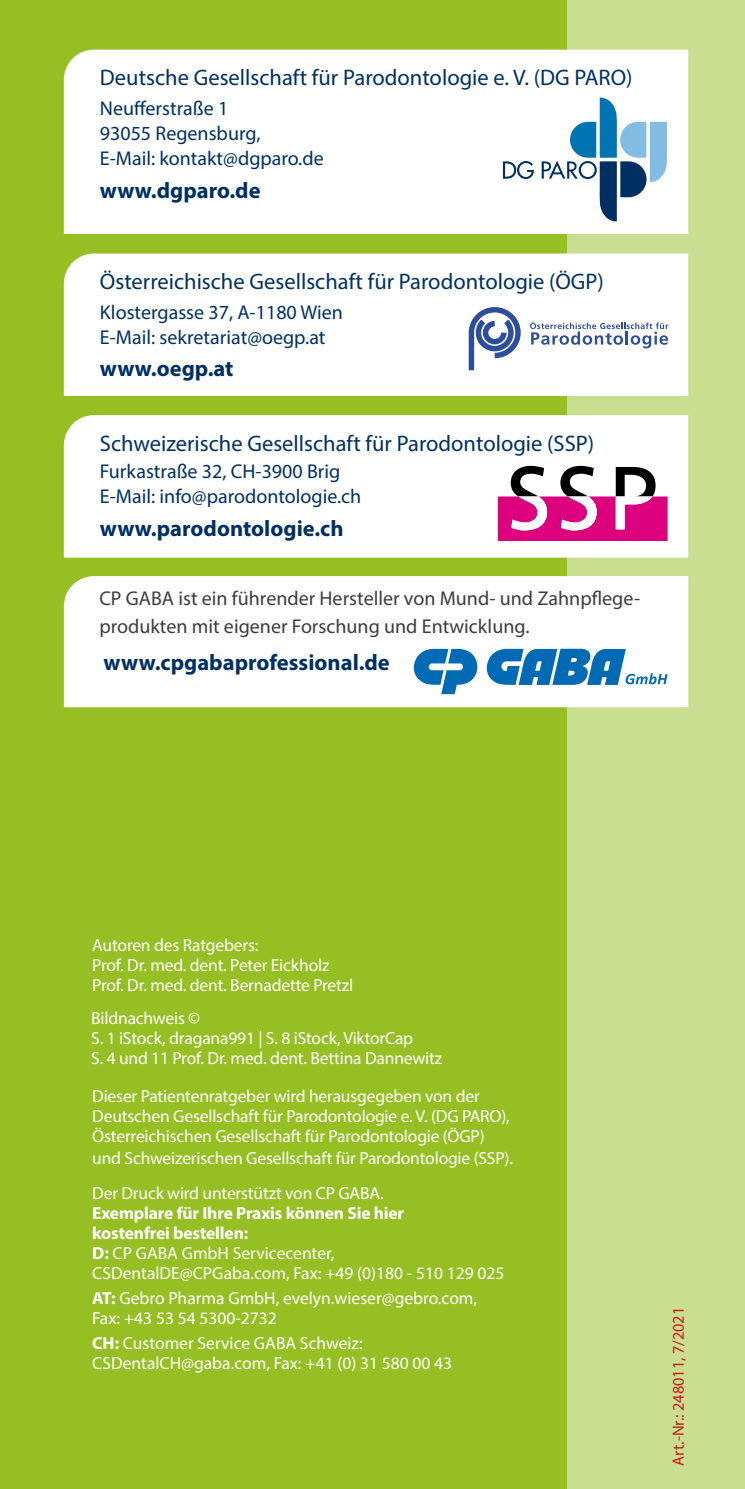
<style>
.page{position:relative;width:745px;height:1489px;background:#fff}
.page>*{position:absolute;margin:0;border:0;box-sizing:border-box;transform-origin:0 0}
.t1{font:22.5px "Myriad Pro";color:#003063}
.t2{font:700 22.5px "Myriad Pro";color:#003063}
.t3{font:20px/25px "Myriad Pro";color:#003063}
.t4{font:20px/27.5px "Myriad Pro";color:#3c3c3b}
.t5{font:17.5px/20px "Myriad Pro";letter-spacing:-.01em;color:#fff}
.t6{font:16.25px "Myriad Pro";color:#cd1719}
.s1{font-weight:700}
</style>
<div class="page">
<div style="left:0;top:0;width:744px;height:1488px;background:#95bf23"></div>
<div style="left:567px;top:0;width:177px;height:1488px;background:#c9de90"></div>
<div style="left:64px;top:576px;width:623px;height:131px;background:#fff"></div>
<div style="left:64px;top:50px;width:623px;height:184px;background:#fff"></div>
<div style="left:64px;top:253px;width:623px;height:143px;background:#fff"></div>
<div style="left:64px;top:415px;width:623px;height:142px;background:#fff"></div>
<svg style="left:411px;top:649px;width:66px;height:45px;background:#64a4d1"></svg>
<svg style="left:484px;top:648px;width:183px;height:37px;background:#61a3d0"></svg>
<svg style="left:502px;top:97px;width:164px;height:124px;background:#c1d5e4"></svg>
<svg style="left:530px;top:321px;width:137px;height:27px;background:#c6cfe4"></svg>
<svg style="left:465px;top:304px;width:58px;height:72px;background:#b6c1dd"></svg>
<svg style="left:497px;top:466px;width:170px;height:75px;background:#ce67a2"></svg>
<p class="t1" style="left:100px;top:64px;width:533px">Deutsche Gesellschaft für Parodontologie e. V. (DG PARO)</p>
<p class="t3" style="left:100px;top:95px;width:225px">Neufferstraße 1<br>93055 Regensburg,<br>E-Mail: kontakt@dgparo.de</p>
<p class="t2" style="left:100px;top:175px;width:162px">www.dgparo.de</p>
<p class="t1" style="left:100px;top:267px;width:505px">Österreichische Gesellschaft für Parodontologie (ÖGP)</p>
<p class="t3" style="left:100px;top:299px;width:244px">Klostergasse 37, A-1180 Wien<br>E-Mail: sekretariat@oegp.at</p>
<p class="t2" style="left:100px;top:354px;width:135px">www.oegp.at</p>
<p class="t1" style="left:100px;top:429px;width:495px">Schweizerische Gesellschaft für Parodontologie (SSP)</p>
<p class="t3" style="left:100px;top:458px;width:263px">Furkastraße 32, CH-3900 Brig<br>E-Mail: info@parodontologie.ch</p>
<p class="t2" style="left:100px;top:513px;width:245px">www.parodontologie.ch</p>
<p class="t4" style="left:99px;top:584px;width:542px">CP GABA ist ein führender Hersteller von Mund- und Zahnpflege&shy;produkten mit eigener Forschung und Entwicklung.</p>
<p class="t2" style="left:103px;top:648px;width:287px">www.cpgabaprofessional.de</p>
<p class="t5" style="left:92px;top:934px;width:262px">Autoren des Ratgebers:<br>Prof. Dr. med. dent. Peter Eickholz<br>Prof. Dr. med. dent. Bernadette Pretzl</p>
<p class="t5" style="left:91px;top:1008px;width:352px">Bildnachweis ©<br>S. 1 iStock, dragana991 | S. 8 iStock, ViktorCap<br>S. 4 und 11 Prof. Dr. med. dent. Bettina Dannewitz</p>
<p class="t5" style="left:92px;top:1085px;width:422px">Dieser Patientenratgeber wird herausgegeben von der Deutschen Gesellschaft für Parodontologie e. V. (DG PARO), Österreichischen Gesellschaft für Parodontologie (ÖGP) und Schweizerischen Gesellschaft für Parodontologie (SSP).</p>
<p class="t5" style="left:92px;top:1182px;width:293px">Der Druck wird unterstützt von CP GABA.</p>
<p class="t5" style="left:92px;top:1202px;width:413px"><span class="s1">Exemplare für Ihre Praxis können Sie hier<br>kostenfrei bestellen:<br>D:</span> CP GABA GmbH Servicecenter, CSDentalDE@CPGaba.com, Fax: +49 (0)180 - 510 129 025</p>
<p class="t5" style="left:92px;top:1287px;width:386px"><span class="s1">AT:</span> Gebro Pharma GmbH, evelyn.wieser@gebro.com,<br>Fax: +43 53 54 5300-2732</p>
<p class="t5" style="left:92px;top:1332px;width:361px"><span class="s1">CH:</span> Customer Service GABA Schweiz:<br>CSDentalCH@gaba.com, Fax: +41 (0) 31 580 00 43</p>
<p class="t6" style="left:668px;top:1465px;width:160px;rotate:-90deg">Art.-Nr.: 248011, 7/2021</p>
</div>
